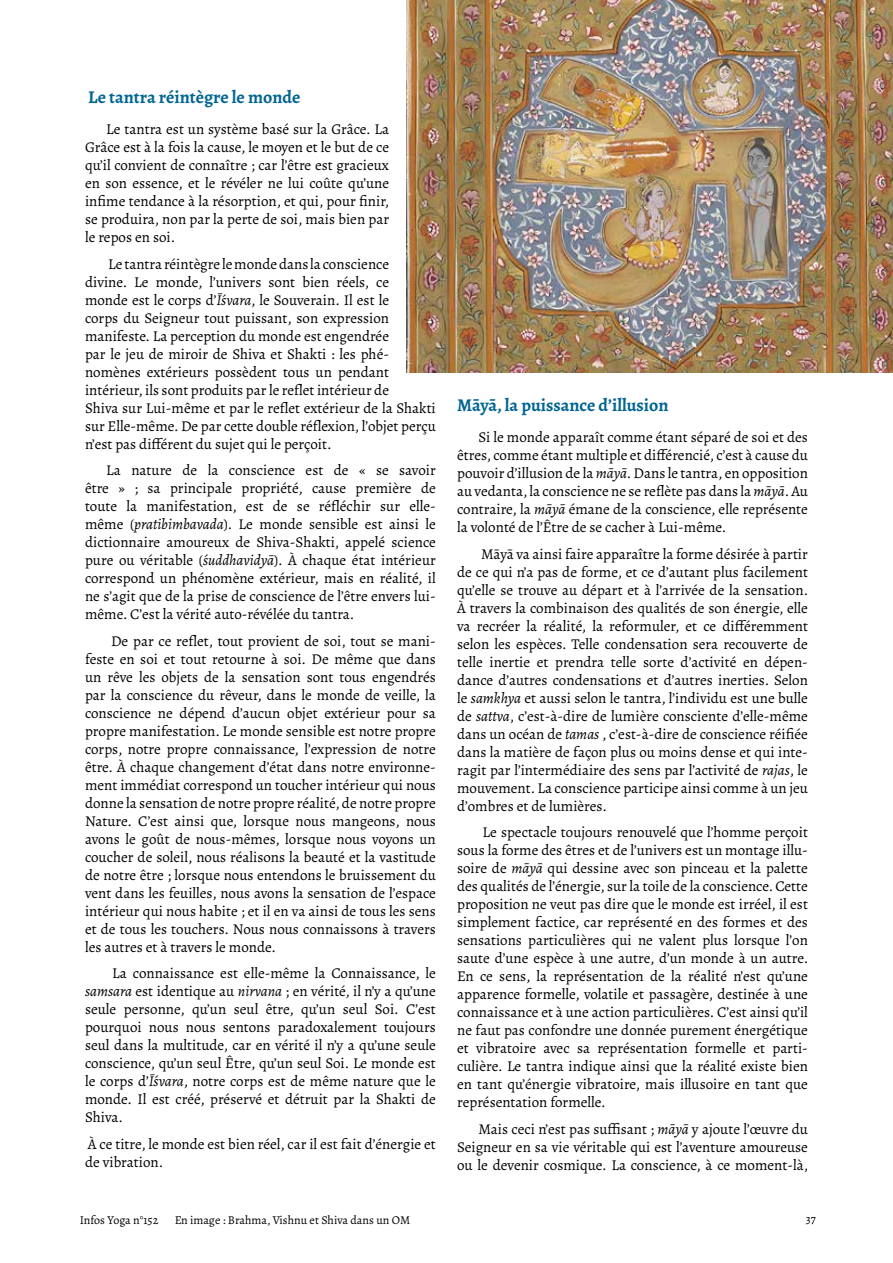
<style>
.page{position:relative;width:893px;height:1263px;background:#fff}
.page>*{position:absolute;margin:0;border:0;box-sizing:border-box;transform-origin:0 0}
.Inter-titre{font:700 18px "Alegreya";color:#006592}
.Corps_de_texte{font:15px/18px "Alegreya";color:#000;text-align:justify}
.t1{font:12px "Alegreya";color:#000}
.s1{font-style:italic}
</style>
<div class="page">
<img style="left:406px;top:0;width:487px;height:372px">
<p class="Inter-titre" style="left:88px;top:85px;width:214px">Le tantra réintègre le monde</p>
<p class="Corps_de_texte" style="left:85px;top:120px;width:306px;text-indent:21px">Le tantra est un système basé sur la Grâce. La Grâce est à la fois la cause, le moyen et le but de ce qu’il convient de connaître ; car l’être est gracieux en son essence, et le révéler ne lui coûte qu’une infime tendance à la résorption, et qui, pour finir, se produira, non par la perte de soi, mais bien par le repos en soi.</p>
<p class="Corps_de_texte" style="left:85px;top:255px;width:352px;text-align:left;text-indent:23px">Le tantra réintègre le monde dans la conscience<br>divine. Le monde, l’univers sont bien réels, ce<br>monde est le corps d’<span class="s1">Īśvara</span>, le Souverain. Il est le<br>corps du Seigneur tout puissant, son expression manifeste. La perception du monde est engendrée<br>par le jeu de miroir de Shiva et Shakti : les phé&shy;nomènes extérieurs possèdent tous un pendant intérieur, ils sont produits par le reflet intérieur de<br>Shiva sur Lui-même et par le reflet extérieur de la Shakti sur Elle-même. De par cette double réflexion, l’objet perçu n’est pas différent du sujet qui le perçoit.</p>
<p class="Corps_de_texte" style="left:85px;top:461px;width:352px;text-indent:21px">La nature de la conscience est de « se savoir être » ; sa principale propriété, cause première de toute la manifestation, est de se réfléchir sur elle&shy;même (<span class="s1">pratibimbavada</span>). Le monde sensible est ainsi le dictionnaire amoureux de Shiva-Shakti, appelé science pure ou véritable (<span class="s1">śuddhavidyā</span>). À chaque état intérieur correspond un phénomène extérieur, mais en réalité, il ne s’agit que de la prise de conscience de l’être envers lui&shy;même. C’est la vérité auto-révélée du tantra.</p>
<p class="Corps_de_texte" style="left:85px;top:632px;width:352px;text-indent:26px">De par ce reflet, tout provient de soi, tout se mani&shy;feste en soi et tout retourne à soi. De même que dans un rêve les objets de la sensation sont tous engendrés par la conscience du rêveur, dans le monde de veille, la conscience ne dépend d’aucun objet extérieur pour sa propre manifestation. Le monde sensible est notre propre corps, notre propre connaissance, l’expression de notre être. À chaque changement d’état dans notre environne&shy;ment immédiat correspond un toucher intérieur qui nous donne la sensation de notre propre réalité, de notre propre Nature. C’est ainsi que, lorsque nous mangeons, nous avons le goût de nous-mêmes, lorsque nous voyons un coucher de soleil, nous réalisons la beauté et la vastitude de notre être ; lorsque nous entendons le bruissement du vent dans les feuilles, nous avons la sensation de l’espace intérieur qui nous habite ; et il en va ainsi de tous les sens et de tous les touchers. Nous nous connaissons à travers les autres et à travers le monde.</p>
<p class="Corps_de_texte" style="left:85px;top:964px;width:352px;text-indent:27px">La connaissance est elle-même la Connaissance, le <span class="s1">samsara</span> est identique au <span class="s1">nirvana</span> ; en vérité, il n’y a qu’une seule personne, qu’un seul être, qu’un seul Soi. C’est pourquoi nous nous sentons paradoxalement toujours seul dans la multitude, car en vérité il n’y a qu’une seule conscience, qu’un seul Être, qu’un seul Soi. Le monde est le corps d’<span class="s1">Īśvara</span>, notre corps est de même nature que le monde. Il est créé, préservé et détruit par la Shakti de Shiva.</p>
<p class="Corps_de_texte" style="left:85px;top:1135px;width:352px">À ce titre, le monde est bien réel, car il est fait d’énergie et de vibration.</p>
<p class="Inter-titre" style="left:457px;top:393px;width:213px">Māyā, la puissance d’illusion</p>
<p class="Corps_de_texte" style="left:457px;top:428px;width:352px;text-indent:21px">Si le monde apparaît comme étant séparé de soi et des êtres, comme étant multiple et différencié, c’est à cause du pouvoir d’illusion de la <span class="s1">māyā</span>. Dans le tantra, en opposition au vedanta, la conscience ne se reflète pas dans la <span class="s1">māyā</span>. Au contraire, la <span class="s1">māyā</span> émane de la conscience, elle représente la volonté de l’Être de se cacher à Lui-même.</p>
<p class="Corps_de_texte" style="left:457px;top:545px;width:353px;text-indent:24px">Māyā va ainsi faire apparaître la forme désirée à partir de ce qui n’a pas de forme, et ce d’autant plus facilement qu’elle se trouve au départ et à l’arrivée de la sensation.<br>À travers la combinaison des qualités de son énergie, elle va recréer la réalité, la reformuler, et ce différemment selon les espèces. Telle condensation sera recouverte de telle inertie et prendra telle sorte d’activité en dépen&shy;dance d’autres condensations et d’autres inerties. Selon le <span class="s1">samkhya</span> et aussi selon le tantra, l’individu est une bulle de <span class="s1">sattva</span>, c’est-à-dire de lumière consciente d’elle-même dans un océan de <span class="s1">tamas</span> , c’est-à-dire de conscience réifiée dans la matière de façon plus ou moins dense et qui inte&shy;ragit par l’intermédiaire des sens par l’activité de <span class="s1">rajas</span>, le mouvement. La conscience participe ainsi comme à un jeu d’ombres et de lumières.</p>
<p class="Corps_de_texte" style="left:457px;top:823px;width:353px;text-indent:25px">Le spectacle toujours renouvelé que l’homme perçoit sous la forme des êtres et de l’univers est un montage illu&shy;soire de <span class="s1">māyā</span> qui dessine avec son pinceau et la palette des qualités de l’énergie, sur la toile de la conscience. Cette proposition ne veut pas dire que le monde est irréel, il est simplement factice, car représenté en des formes et des sensations particulières qui ne valent plus lorsque l’on saute d’une espèce à une autre, d’un monde à un autre.<br>En ce sens, la représentation de la réalité n’est qu’une apparence formelle, volatile et passagère, destinée à une connaissance et à une action particulières. C’est ainsi qu’il ne faut pas confondre une donnée purement énergétique et vibratoire avec sa représentation formelle et parti&shy;culière. Le tantra indique ainsi que la réalité existe bien en tant qu’énergie vibratoire, mais illusoire en tant que représentation formelle.</p>
<p class="Corps_de_texte" style="left:457px;top:1120px;width:353px;text-indent:21px">Mais ceci n’est pas suffisant ; <span class="s1">māyā</span> y ajoute l’œuvre du Seigneur en sa vie véritable qui est l’aventure amoureuse ou le devenir cosmique. La conscience, à ce moment-là,</p>
<p class="t1" style="left:80px;top:1212px;width:80px">Infos Yoga n°152</p>
<p class="t1" style="left:806px;top:1211px;width:12px">37</p>
<p class="t1" style="left:174px;top:1212px;width:237px">En image : Brahma, Vishnu et Shiva dans un OM</p>
</div>
